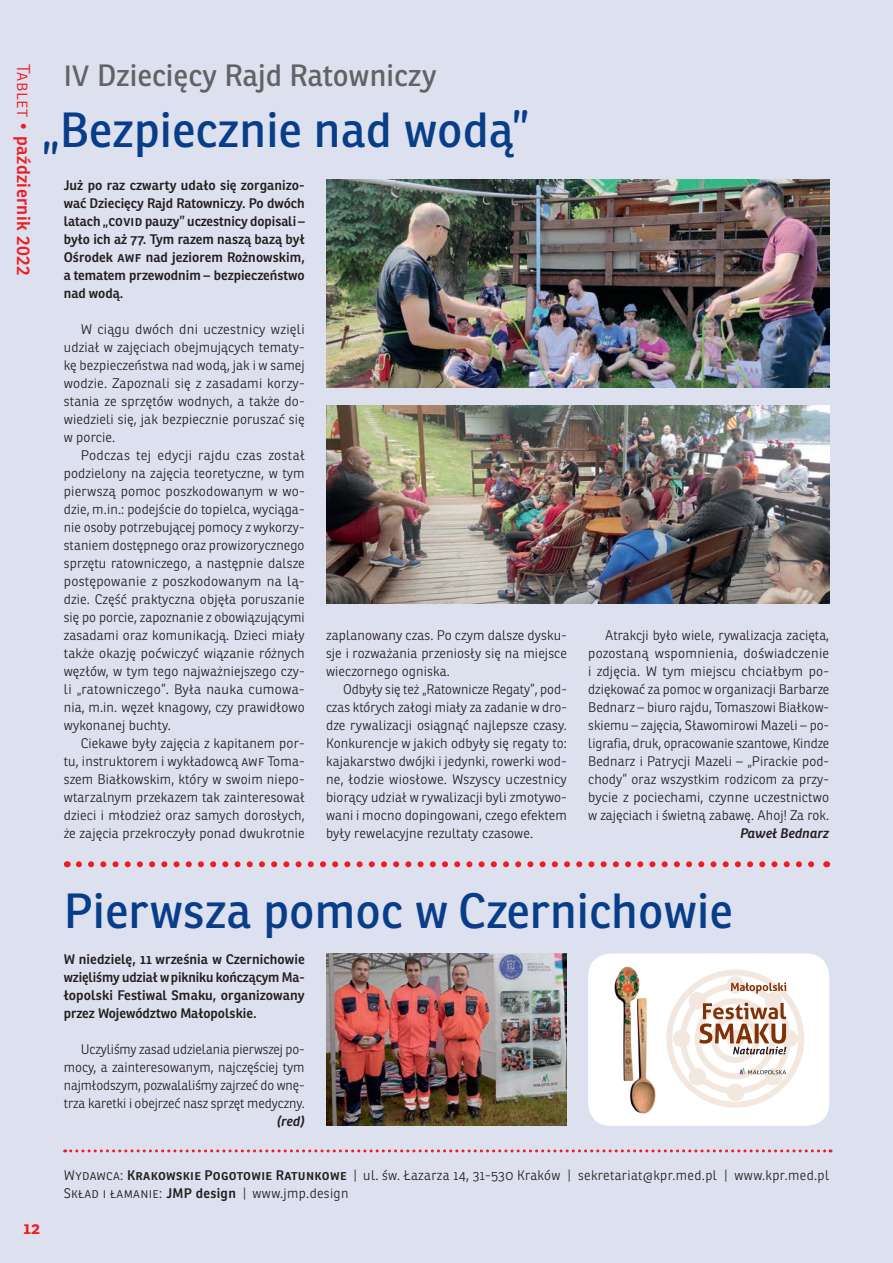
<style>
.page{position:relative;width:893px;height:1263px;background:#dde0ee}
.page>*{position:absolute;margin:0;border:0;box-sizing:border-box;transform-origin:0 0}
.t1{font:48px "Ronnia";color:#083e89}
.t2{font:30px "Ronnia";color:#636366}
.t3{font:600 18px "Ronnia";letter-spacing:.025em;color:#ee1d23}
.t4{font:700 16.5px "Ronnia";color:#ee1d23}
.t5{font:300 13.5px/18px "Ronnia";letter-spacing:.01em;color:#231f20;text-align:justify}
.t6{font:600 13.5px/18px "Ronnia";color:#231f20;text-align:justify}
.t7{font:italic 600 13.5px "Ronnia";color:#231f20}
.s1{font-weight:300}
.s2{font-size:28.5px}
.s3{font-weight:600}
</style>
<div class="page">
<svg style="left:65px;top:1149px;width:766px;height:3px"></svg>
<img style="left:326px;top:953px;width:241px;height:173px">
<div style="left:588px;top:953px;width:241px;height:173px;background:#fff;border-radius:22px"></div>
<img style="left:326px;top:179px;width:503px;height:209px">
<img style="left:326px;top:406px;width:503px;height:198px">
<svg style="left:79px;top:861px;width:736px;height:6px"></svg>
<div style="left:711px;top:1014px;width:49px;height:49px;border:6px solid #f3e8df;border-radius:50%"></div>
<div style="left:695px;top:998px;width:81px;height:81px;border:6px solid #f3e8df;border-radius:50%"></div>
<div style="left:680px;top:983px;width:111px;height:111px;border:6px solid #f3e8df;border-radius:50%"></div>
<div style="left:666px;top:970px;width:138px;height:138px;border:6px solid #f3e8df;border-radius:50%"></div>
<div style="left:673px;top:1030px;width:17px;height:17px;background:#f3e8df;border-radius:50%"></div>
<div style="left:727px;top:976px;width:17px;height:18px;background:#f3e8df;border-radius:50%"></div>
<div style="left:780px;top:1030px;width:18px;height:17px;background:#f3e8df;border-radius:50%"></div>
<div style="left:727px;top:1084px;width:17px;height:17px;background:#f3e8df;border-radius:50%"></div>
<svg style="left:688px;top:1067px;width:19px;height:19px"></svg>
<svg style="left:688px;top:982px;width:98px;height:72px"></svg>
<svg style="left:739px;top:1067px;width:47px;height:19px"></svg>
<img style="left:614px;top:966px;width:42px;height:148px">
<h3 class="t3" style="left:35px;top:64px;width:213px;rotate:90deg"><span class="s1">Tablet •</span> październik 2022</h3>
<h2 class="t2" style="left:64px;top:57px;width:374px"><span class="s2">IV</span> Dziecięcy Rajd Ratowniczy</h2>
<h1 class="t1" style="left:42px;top:100px;width:489px">„Bezpiecznie nad wodą”</h1>
<p class="t6" style="left:64px;top:176px;width:243px">Już po raz czwarty udało się zorganizo&shy;wać Dziecięcy Rajd Ratowniczy. Po dwóch latach „covid pauzy” uczestnicy dopisali – było ich aż 77. Tym razem naszą bazą był Ośrodek awf nad jeziorem Rożnowskim, a tematem przewodnim – bezpieczeństwo nad wodą.</p>
<p class="t5" style="left:64px;top:320px;width:242px;text-indent:17px">W ciągu dwóch dni uczestnicy wzięli udział w zajęciach obejmujących tematy&shy;kę bezpieczeństwa nad wodą, jak i w samej wodzie. Zapoznali się z zasadami korzy&shy;stania ze sprzętów wodnych, a także do&shy;wiedzieli się, jak bezpiecznie poruszać się w porcie.</p>
<p class="t5" style="left:64px;top:446px;width:243px;text-indent:17px">Podczas tej edycji rajdu czas został podzielony na zajęcia teoretyczne, w tym pierwszą pomoc poszkodowanym w wo&shy;dzie, m.in.: podejście do topielca, wyciąga&shy;nie osoby potrzebującej pomocy z wykorzy&shy;staniem dostępnego oraz prowizorycznego sprzętu ratowniczego, a następnie dalsze postępowanie z poszkodowanym na lą&shy;dzie. Część praktyczna objęła poruszanie się po porcie, zapoznanie z obowiązującymi zasadami oraz komunikacją. Dzieci miały także okazję poćwiczyć wiązanie różnych węzłów, w tym tego najważniejszego czy&shy;li „ratowniczego”. Była nauka cumowa&shy;nia, m.in. węzeł knagowy, czy prawidłowo wykonanej buchty.</p>
<p class="t5" style="left:64px;top:734px;width:242px;text-indent:17px">Ciekawe były zajęcia z kapitanem por&shy;tu, instruktorem i wykładowcą awf Toma&shy;szem Białkowskim, który w swoim niepo&shy;wtarzalnym przekazem tak zainteresował dzieci i młodzież oraz samych dorosłych, że zajęcia przekroczyły ponad dwukrotnie</p>
<p class="t5" style="left:326px;top:626px;width:242px">zaplanowany czas. Po czym dalsze dysku&shy;sje i rozważania przeniosły się na miejsce wieczornego ogniska.</p>
<p class="t5" style="left:326px;top:680px;width:243px;text-indent:17px">Odbyły się też „Ratownicze Regaty”, pod&shy;czas których załogi miały za zadanie w dro&shy;dze rywalizacji osiągnąć najlepsze czasy.<br>Konkurencje w jakich odbyły się regaty to: kajakarstwo dwójki i jedynki, rowerki wod&shy;ne, łodzie wiosłowe. Wszyscy uczestnicy biorący udział w rywalizacji byli zmotywo&shy;wani i mocno dopingowani, czego efektem były rewelacyjne rezultaty czasowe.</p>
<p class="t5" style="left:588px;top:626px;width:243px;text-indent:17px">Atrakcji było wiele, rywalizacja zacięta, pozostaną wspomnienia, doświadczenie i zdjęcia. W tym miejscu chciałbym po&shy;dziękować za pomoc w organizacji Barbarze Bednarz – biuro rajdu, Tomaszowi Białkow&shy;skiemu – zajęcia, Sławomirowi Mazeli – po&shy;ligrafia, druk, opracowanie szantowe, Kindze Bednarz i Patrycji Mazeli – „Pirackie pod&shy;chody” oraz wszystkim rodzicom za przy&shy;bycie z pociechami, czynne uczestnictwo w zajęciach i świetną zabawę. Ahoj! Za rok.</p>
<p class="t7" style="left:740px;top:825px;width:91px">Paweł Bednarz</p>
<h1 class="t1" style="left:64px;top:881px;width:671px">Pierwsza pomoc w Czernichowie</h1>
<p class="t6" style="left:64px;top:950px;width:242px">W niedzielę, 11 września w Czernichowie wzięliśmy udział w pikniku kończącym Ma&shy;łopolski Festiwal Smaku, organizowany przez Województwo Małopolskie.</p>
<p class="t5" style="left:64px;top:1040px;width:243px;text-indent:17px">Uczyliśmy zasad udzielania pierwszej po&shy;mocy, a zainteresowanym, najczęściej tym najmłodszym, pozwalaliśmy zajrzeć do wnę&shy;trza karetki i obejrzeć nasz sprzęt medyczny.</p>
<p class="t7" style="left:277px;top:1113px;width:29px">(red)</p>
<p class="t5" style="left:64px;top:1166px;width:767px">Wydawca: <span class="s3">Krakowskie Pogotowie Ratunkowe</span> | ul. św. Łazarza 14, 31-530 Kraków | sekretariat@kpr.med.pl | www.kpr.med.pl<br>Skład i łamanie: <span class="s3">JMP design</span> | www.jmp.design</p>
<p class="t4" style="left:24px;top:1217px;width:18px">12</p>
</div>
